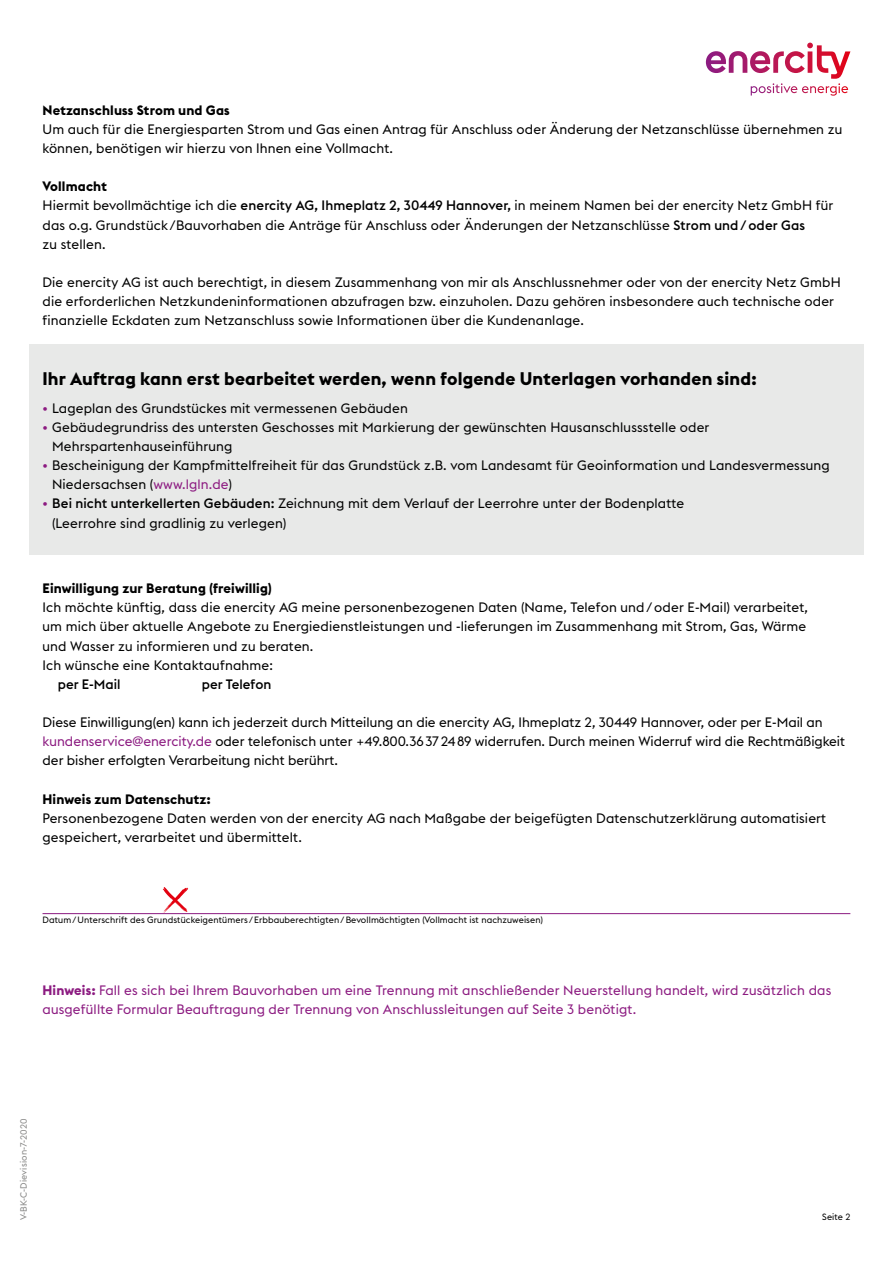
<style>
.page{position:relative;width:893px;height:1263px;background:#fff}
.page>*{position:absolute;margin:0;border:0;box-sizing:border-box;transform-origin:0 0}
.t1{font:700 18px "Euclid Enercity";letter-spacing:.01em;color:#000}
.t2{font:13.5px/19.2px "Euclid Enercity";letter-spacing:.01em;color:#000}
.t3{font:13.5px/19.2px "Euclid Enercity";letter-spacing:.01em;color:#8c1b81}
.t4{font:700 13.5px "Euclid Enercity";letter-spacing:.01em;color:#000}
.t5{font:500 13.5px "Euclid Enercity";color:#000}
.t6{font:9px "Euclid Enercity";letter-spacing:.01em;color:#000}
.t7{font:9px "Euclid Enercity";letter-spacing:.02em;color:#878786}
.s1{font-weight:700}
.s2{font-weight:500}
.s3{color:#8c1b81}
.s4{font-weight:500;color:#8c1b81}
</style>
<div class="page">
<div style="left:29px;top:344px;width:835px;height:211px;background:#e8e9e8"></div>
<hr style="left:43px;top:913px;width:807px;height:1px;background:#8c1b81">
<svg style="left:163px;top:887px;width:26px;height:26px"></svg>
<svg style="left:706px;top:43px;width:144px;height:53px"></svg>
<p class="t4" style="left:43px;top:102px;width:189px">Netzanschluss Strom und Gas</p>
<p class="t2" style="left:43px;top:120px;width:801px">Um auch für die Energiesparten Strom und Gas einen Antrag für Anschluss oder Änderung der Netzanschlüsse übernehmen zu können, benötigen wir hierzu von Ihnen eine Vollmacht.</p>
<p class="t2" style="left:43px;top:177px;width:792px"><span class="s1">Vollmacht<br></span>Hiermit bevollmächtige ich die <span class="s2">enercity AG, Ihmeplatz 2, 30449 Hannover,</span> in meinem Namen bei der enercity Netz GmbH für das o.g. Grundstück/Bauvorhaben die Anträge für Anschluss oder Änderungen der Netzanschlüsse <span class="s2">Strom und/oder Gas<br></span>zu stellen.</p>
<p class="t2" style="left:43px;top:273px;width:800px">Die enercity AG ist auch berechtigt, in diesem Zusammenhang von mir als Anschlussnehmer oder von der enercity Netz GmbH die erforderlichen Netzkundeninformationen abzufragen bzw. einzuholen. Dazu gehören insbesondere auch technische oder finanzielle Eckdaten zum Netzanschluss sowie Informationen über die Kundenanlage.</p>
<h1 class="t1" style="left:43px;top:368px;width:716px">Ihr Auftrag kann erst bearbeitet werden, wenn folgende Unterlagen vorhanden sind:</h1>
<p class="t2" style="left:43px;top:399px;width:367px"><span class="s3">•</span> Lageplan des Grundstückes mit vermessenen Gebäuden</p>
<p class="t2" style="left:52px;top:418px;width:659px;text-indent:-10px"><span class="s3">•</span> Gebäudegrundriss des untersten Geschosses mit Markierung der gewünschten Hausanschlussstelle oder<br>Mehrspartenhauseinführung</p>
<p class="t2" style="left:52px;top:456px;width:779px;text-indent:-10px"><span class="s3">•</span> Bescheinigung der Kampfmittelfreiheit für das Grundstück z.B. vom Landesamt für Geoinformation und Landesvermessung<br>Niedersachsen (<span class="s3">www.lgln.de</span>)</p>
<p class="t2" style="left:52px;top:494px;width:634px;text-indent:-10px"><span class="s4">•</span> <span class="s2">Bei nicht unterkellerten Gebäuden:</span> Zeichnung mit dem Verlauf der Leerrohre unter der Bodenplatte (Leerrohre sind gradlinig zu verlegen)</p>
<p class="t4" style="left:43px;top:581px;width:231px">Einwilligung zur Beratung (freiwillig)</p>
<p class="t2" style="left:43px;top:598px;width:767px">Ich möchte künftig, dass die enercity AG meine personenbezogenen Daten (Name, Telefon und/oder E-Mail) verarbeitet, um mich über aktuelle Angebote zu Energiedienstleistungen und -lieferungen im Zusammenhang mit Strom, Gas, Wärme und Wasser zu informieren und zu beraten.<br>Ich wünsche eine Kontaktaufnahme:</p>
<p class="t5" style="left:58px;top:676px;width:64px">per E-Mail</p>
<p class="t5" style="left:202px;top:676px;width:71px">per Telefon</p>
<p class="t2" style="left:43px;top:713px;width:804px">Diese Einwilligung(en) kann ich jederzeit durch Mitteilung an die enercity AG, Ihmeplatz 2, 30449 Hannover, oder per E-Mail an <span class="s3">kundenservice@enercity.de</span> oder telefonisch unter +49.800.36372489 widerrufen. Durch meinen Widerruf wird die Rechtmäßigkeit der bisher erfolgten Verarbeitung nicht berührt.</p>
<p class="t4" style="left:43px;top:791px;width:170px">Hinweis zum Datenschutz:</p>
<p class="t2" style="left:43px;top:808px;width:785px">Personenbezogene Daten werden von der enercity AG nach Maßgabe der beigefügten Datenschutzerklärung automatisiert gespeichert, verarbeitet und übermittelt.</p>
<p class="t6" style="left:43px;top:915px;width:502px">Datum/ Unterschrift des Grundstückeigentümers / Erbbauberechtigten /Bevollmächtigten (Vollmacht ist nachzuweisen)</p>
<p class="t3" style="left:43px;top:981px;width:790px"><span class="s1">Hinweis:</span> Fall es sich bei Ihrem Bauvorhaben um eine Trennung mit anschließender Neuerstellung handelt, wird zusätzlich das ausgefüllte Formular Beauftragung der Trennung von Anschlussleitungen auf Seite 3 benötigt.</p>
<p class="t7" style="left:18px;top:1220px;width:103px;rotate:-90deg">V-BK-C-Dievision-7-2020</p>
<p class="t6" style="left:822px;top:1212px;width:30px">Seite 2</p>
</div>
